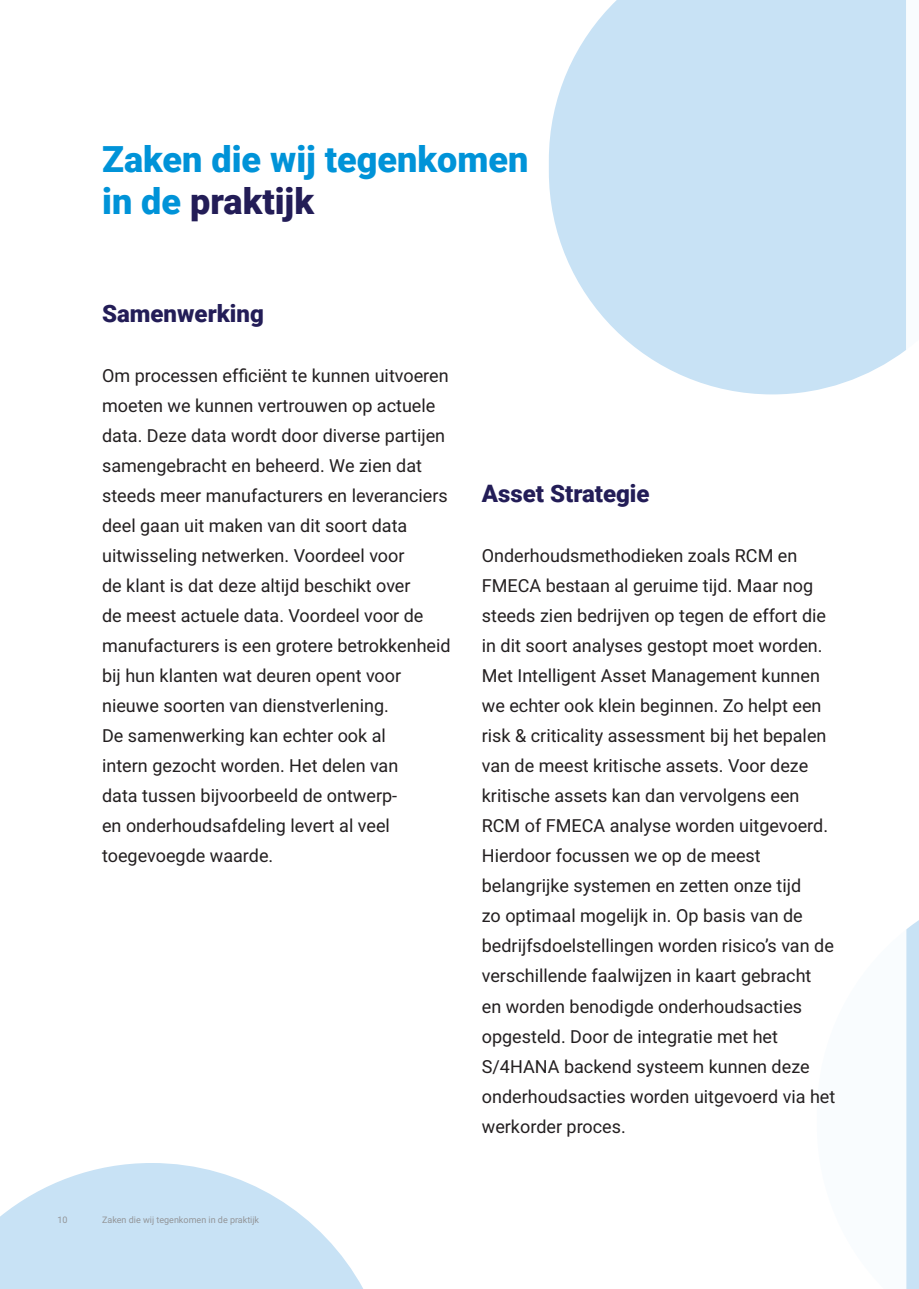
<style>
.page{position:relative;width:919px;height:1289px;background:#fff}
.page>*{position:absolute;margin:0;border:0;box-sizing:border-box;transform-origin:0 0}
.t1{font:900 36px/42px "Roboto";color:#0093d8}
.t2{font:900 24px "Roboto";color:#231d57}
.t3{font:18px/30px "Roboto";color:#231f20}
.t4{font:9px "Roboto";color:#939598}
.s1{color:#231d57}
</style>
<div class="page">
<svg style="left:549px;top:0;width:357px;height:394px;background:#cee5f6"></svg>
<svg style="left:0;top:1163px;width:363px;height:125px"></svg>
<svg style="left:906px;top:921px;width:12px;height:367px;background:#cae3f5"></svg>
<h1 class="t1" style="left:102px;top:137px;width:428px">Zaken die wij tegenkomen in de <span class="s1">praktijk</span></h1>
<h2 class="t2" style="left:102px;top:297px;width:163px">Samenwerking</h2>
<p class="t3" style="left:102px;top:360px;width:350px">Om processen efficiënt te kunnen uitvoeren moeten we kunnen vertrouwen op actuele data. Deze data wordt door diverse partijen samengebracht en beheerd. We zien dat steeds meer manufacturers en leveranciers deel gaan uit maken van dit soort data uitwisseling netwerken. Voordeel voor<br>de klant is dat deze altijd beschikt over<br>de meest actuele data. Voordeel voor de manufacturers is een grotere betrokkenheid bij hun klanten wat deuren opent voor nieuwe soorten van dienstverlening.<br>De samenwerking kan echter ook al<br>intern gezocht worden. Het delen van<br>data tussen bijvoorbeeld de ontwerp-<br>en onderhoudsafdeling levert al veel toegevoegde waarde.</p>
<p class="t4" style="left:57px;top:1212px;width:12px">10</p>
<p class="t4" style="left:102px;top:1212px;width:159px">Zaken die wij tegenkomen in de praktijk</p>
<h2 class="t2" style="left:482px;top:477px;width:169px">Asset Strategie</h2>
<p class="t3" style="left:482px;top:540px;width:355px">Onderhoudsmethodieken zoals RCM en FMECA bestaan al geruime tijd. Maar nog steeds zien bedrijven op tegen de effort die in dit soort analyses gestopt moet worden.<br>Met Intelligent Asset Management kunnen we echter ook klein beginnen. Zo helpt een risk &amp; criticality assessment bij het bepalen van de meest kritische assets. Voor deze kritische assets kan dan vervolgens een RCM of FMECA analyse worden uitgevoerd.<br>Hierdoor focussen we op de meest belangrijke systemen en zetten onze tijd<br>zo optimaal mogelijk in. Op basis van de bedrijfsdoelstellingen worden risico’s van de verschillende faalwijzen in kaart gebracht en worden benodigde onderhoudsacties opgesteld. Door de integratie met het S/4HANA backend systeem kunnen deze onderhoudsacties worden uitgevoerd via het werkorder proces.</p>
</div>
